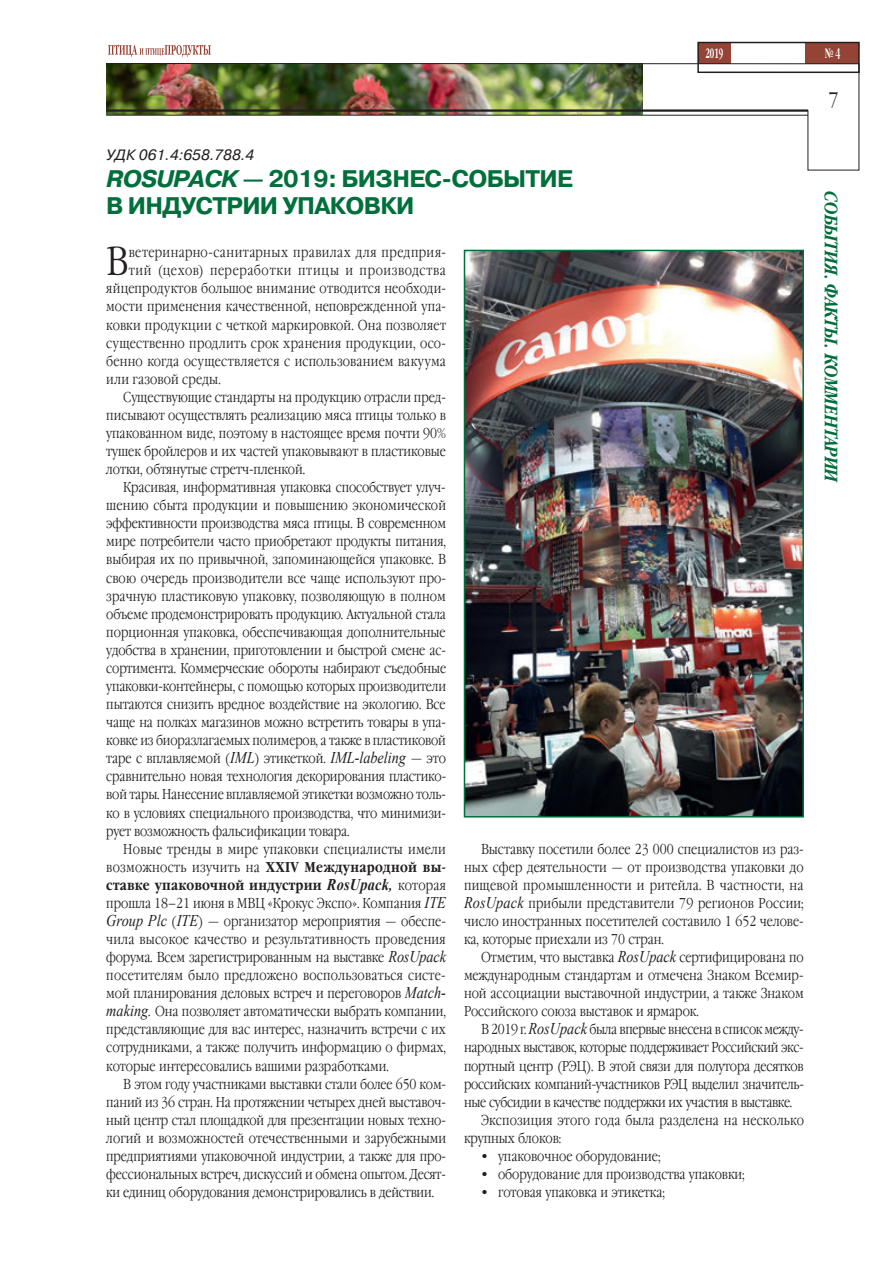
<style>
.page{position:relative;width:893px;height:1263px;background:#fff}
.page>*{position:absolute;margin:0;border:0;box-sizing:border-box;transform-origin:0 0}
.t1{font:300 40.05px "Garamond Narrow C";color:#231f20}
.t2{font:700 24px/27px "Pragmatica C";letter-spacing:-.03em;color:#006f3c}
.t3{font:300 21px "Garamond Narrow C";color:#231f20}
.t4{font:italic 700 18px "Garamond Narrow C";letter-spacing:.005em;color:#006f3c}
.t5{font:italic 15px "Pragmatica C";color:#231f20}
.t6{font:300 14.25px/18px "Garamond Narrow C";color:#231f20;text-align:justify}
.t7{font:300 14.25px "Garamond Narrow C";letter-spacing:-.02em;color:#231f20}
.t8{font:300 14.25px "Garamond Narrow C";letter-spacing:.02em;color:#231f20}
.t9{font:300 14.25px "Garamond Narrow C";letter-spacing:.025em;color:#231f20}
.t10{font:300 14.25px "Garamond Narrow C";letter-spacing:.035em;color:#231f20}
.t11{font:700 14.25px "Garamond Narrow C";letter-spacing:.015em;color:#231f20}
.t12{font:300 14.25px "Garamond Narrow C";letter-spacing:.045em;color:#231f20}
.t13{font:700 13.5px "Garamond Narrow C";color:#fff;scale:.67 1}
.s1{font-style:italic}
.s2{font-family:"Times New Roman";font-weight:400;font-style:italic;font-size:16.35px}
.s3{font-weight:700}
.s4{font-family:"Times New Roman";font-style:italic;font-size:16.35px}
.s5{font-weight:300}
</style>
<div class="page">
<img style="left:467px;top:253px;width:334px;height:561px">
<div style="left:464px;top:250px;width:340px;height:567px;border:2px solid #006f3c"></div>
<svg style="left:108px;top:45px;width:103px;height:12px"></svg>
<div style="left:698px;top:43px;width:33px;height:21px;background:#944335"></div>
<div style="left:805px;top:43px;width:54px;height:21px;background:#944335"></div>
<div style="left:697px;top:42px;width:163px;height:31px;border:2px solid #231f20"></div>
<img style="left:106px;top:63px;width:754px;height:108px">
<p class="t13" style="left:705px;top:46px;width:28px">2019</p>
<p class="t13" style="left:825px;top:46px;width:24px">№ 4</p>
<p class="t5" style="left:106px;top:147px;width:150px">УДК 061.4:658.788.4</p>
<h2 class="t2" style="left:106px;top:166px;width:468px"><span class="s1">ROSUPACK</span> — 2019: БИЗНЕС-СОБЫТИЕ<br>В ИНДУСТРИИ УПАКОВКИ</h2>
<h1 class="t1" style="left:106px;top:240px;width:24px">В</h1>
<p class="t10" style="left:129px;top:245px;width:319px">ветеринарно-санитарных правилах для предприя-</p>
<p class="t12" style="left:129px;top:263px;width:319px">тий (цехов) переработки птицы и производства</p>
<p class="t6" style="left:106px;top:280px;width:341px">яйцепродуктов большое внимание отводится необходи-</p>
<p class="t6" style="left:106px;top:298px;width:341px">мости применения качественной, неповрежденной упа-</p>
<p class="t6" style="left:106px;top:316px;width:341px">ковки продукции с четкой маркировкой. Она позволяет</p>
<p class="t9" style="left:106px;top:335px;width:341px">существенно продлить срок хранения продукции, осо-</p>
<p class="t8" style="left:106px;top:353px;width:341px">бенно когда осуществляется с использованием вакуума</p>
<p class="t8" style="left:106px;top:371px;width:116px">или газовой среды.</p>
<p class="t6" style="left:123px;top:388px;width:324px">Существующие стандарты на продукцию отрасли пред-</p>
<p class="t6" style="left:106px;top:407px;width:341px">писывают осуществлять реализацию мяса птицы только в</p>
<p class="t6" style="left:106px;top:425px;width:341px">упакованном виде, поэтому в настоящее время почти 90%</p>
<p class="t6" style="left:106px;top:443px;width:341px">тушек бройлеров и их частей упаковывают в пластиковые</p>
<p class="t6" style="left:106px;top:461px;width:200px">лотки, обтянутые стретч-пленкой.</p>
<p class="t6" style="left:123px;top:479px;width:324px">Красивая, информативная упаковка способствует улуч-</p>
<p class="t6" style="left:106px;top:497px;width:341px">шению сбыта продукции и повышению экономической</p>
<p class="t6" style="left:106px;top:515px;width:341px">эффективности производства мяса птицы. В современном</p>
<p class="t6" style="left:106px;top:533px;width:341px">мире потребители часто приобретают продукты питания,</p>
<p class="t6" style="left:106px;top:551px;width:341px">выбирая их по привычной, запоминающейся упаковке. В</p>
<p class="t6" style="left:106px;top:569px;width:341px">свою очередь производители все чаще используют про-</p>
<p class="t6" style="left:106px;top:587px;width:341px">зрачную пластиковую упаковку, позволяющую в полном</p>
<p class="t6" style="left:106px;top:605px;width:341px">объеме продемонстрировать продукцию. Актуальной стала</p>
<p class="t6" style="left:106px;top:623px;width:341px">порционная упаковка, обеспечивающая дополнительные</p>
<p class="t6" style="left:106px;top:641px;width:341px">удобства в хранении, приготовлении и быстрой смене ас-</p>
<p class="t6" style="left:106px;top:659px;width:341px">сортимента. Коммерческие обороты набирают съедобные</p>
<p class="t6" style="left:106px;top:678px;width:341px">упаковки-контейнеры, с помощью которых производители</p>
<p class="t6" style="left:106px;top:696px;width:341px">пытаются снизить вредное воздействие на экологию. Все</p>
<p class="t6" style="left:106px;top:714px;width:341px">чаще на полках магазинов можно встретить товары в упа-</p>
<p class="t6" style="left:106px;top:732px;width:341px">ковке из биоразлагаемых полимеров, а также в пластиковой</p>
<p class="t6" style="left:106px;top:750px;width:341px">таре с вплавляемой (<span class="s2">IML</span>) этикеткой. <span class="s2">IML-labeling</span> — это</p>
<p class="t6" style="left:106px;top:768px;width:341px">сравнительно новая технология декорирования пластико-</p>
<p class="t6" style="left:106px;top:786px;width:341px">вой тары. Нанесение вплавляемой этикетки возможно толь-</p>
<p class="t6" style="left:106px;top:804px;width:341px">ко в условиях специального производства, что минимизи-</p>
<p class="t6" style="left:106px;top:822px;width:245px">рует возможность фальсификации товара.</p>
<p class="t8" style="left:123px;top:841px;width:324px">Новые тренды в мире упаковки специалисты имели</p>
<p class="t9" style="left:106px;top:859px;width:341px">возможность изучить на <span class="s3">XXIV Международной вы-</span></p>
<p class="t11" style="left:106px;top:877px;width:341px">ставке упаковочной индустрии <span class="s4">RosUpack</span><span class="s1">,</span> <span class="s5">которая</span></p>
<p class="t6" style="left:106px;top:894px;width:341px">прошла 18–21 июня в МВЦ «Крокус Экспо». Компания <span class="s2">ITE</span></p>
<p class="t6" style="left:106px;top:913px;width:341px"><span class="s2">Group Plc</span> (<span class="s2">ITE</span>) — организатор мероприятия — обеспе-</p>
<p class="t6" style="left:106px;top:931px;width:341px">чила высокое качество и результативность проведения</p>
<p class="t6" style="left:106px;top:949px;width:341px">форума. Всем зарегистрированным на выставке <span class="s2">RosUpack</span></p>
<p class="t8" style="left:106px;top:967px;width:341px">посетителям было предложено воспользоваться систе-</p>
<p class="t6" style="left:106px;top:985px;width:341px">мой планирования деловых встреч и переговоров <span class="s2">Match-</span></p>
<p class="t6" style="left:106px;top:1003px;width:341px"><span class="s2">making.</span> Она позволяет автоматически выбрать компании,</p>
<p class="t6" style="left:106px;top:1021px;width:341px">представляющие для вас интерес, назначить встречи с их</p>
<p class="t6" style="left:106px;top:1039px;width:341px">сотрудниками, а также получить информацию о фирмах,</p>
<p class="t6" style="left:106px;top:1057px;width:284px">которые интересовались вашими разработками.</p>
<p class="t6" style="left:123px;top:1075px;width:324px">В этом году участниками выставки стали более 650 ком-</p>
<p class="t6" style="left:106px;top:1093px;width:341px">паний из 36 стран. На протяжении четырех дней выставоч-</p>
<p class="t6" style="left:106px;top:1111px;width:341px">ный центр стал площадкой для презентации новых техно-</p>
<p class="t6" style="left:106px;top:1129px;width:341px">логий и возможностей отечественными и зарубежными</p>
<p class="t6" style="left:106px;top:1147px;width:341px">предприятиями упаковочной индустрии, а также для про-</p>
<p class="t6" style="left:106px;top:1165px;width:341px">фессиональных встреч, дискуссий и обмена опытом. Десят-</p>
<p class="t6" style="left:106px;top:1184px;width:329px">ки единиц оборудования демонстрировались в действии.</p>
<p class="t6" style="left:464px;top:840px;width:341px;text-indent:17px">Выставку посетили более 23 000 специалистов из раз&shy;ных сфер деятельности — от производства упаковки до пищевой промышленности и ритейла. В частности, на <span class="s2">RosUpack</span> прибыли представители 79 регионов России; число иностранных посетителей составило 1 652 челове&shy;ка, которые приехали из 70 стран.</p>
<p class="t6" style="left:464px;top:949px;width:341px;text-indent:17px">Отметим, что выставка <span class="s2">RosUpack</span> сертифицирована по международным стандартам и отмечена Знаком Всемир&shy;ной ассоциации выставочной индустрии, а также Знаком Российского союза выставок и ярмарок.</p>
<p class="t7" style="left:481px;top:1022px;width:324px">В 2019 г. <span class="s2">RosUpack</span> была впервые внесена в список между-</p>
<p class="t7" style="left:464px;top:1040px;width:341px">народных выставок, которые поддерживает Российский экс-</p>
<p class="t6" style="left:464px;top:1057px;width:341px">портный центр (РЭЦ). В этой связи для полутора десятков</p>
<p class="t7" style="left:464px;top:1076px;width:341px">российских компаний-участников РЭЦ выделил значитель-</p>
<p class="t7" style="left:464px;top:1094px;width:330px">ные субсидии в качестве поддержки их участия в выставке.</p>
<p class="t6" style="left:481px;top:1111px;width:324px">Экспозиция этого года была разделена на несколько</p>
<p class="t6" style="left:464px;top:1129px;width:99px">крупных блоков:</p>
<p class="t6" style="left:481px;top:1147px;width:181px">• упаковочное оборудование;</p>
<p class="t6" style="left:481px;top:1165px;width:265px">• оборудование для производства упаковки;</p>
<p class="t6" style="left:481px;top:1184px;width:185px">• готовая упаковка и этикетка;</p>
<h3 class="t3" style="left:828px;top:89px;width:12px">7</h3>
<p class="t4" style="left:841px;top:191px;width:294px;rotate:90deg">СОБЫТИЯ. ФАКТЫ. КОММЕНТАРИИ</p>
</div>
